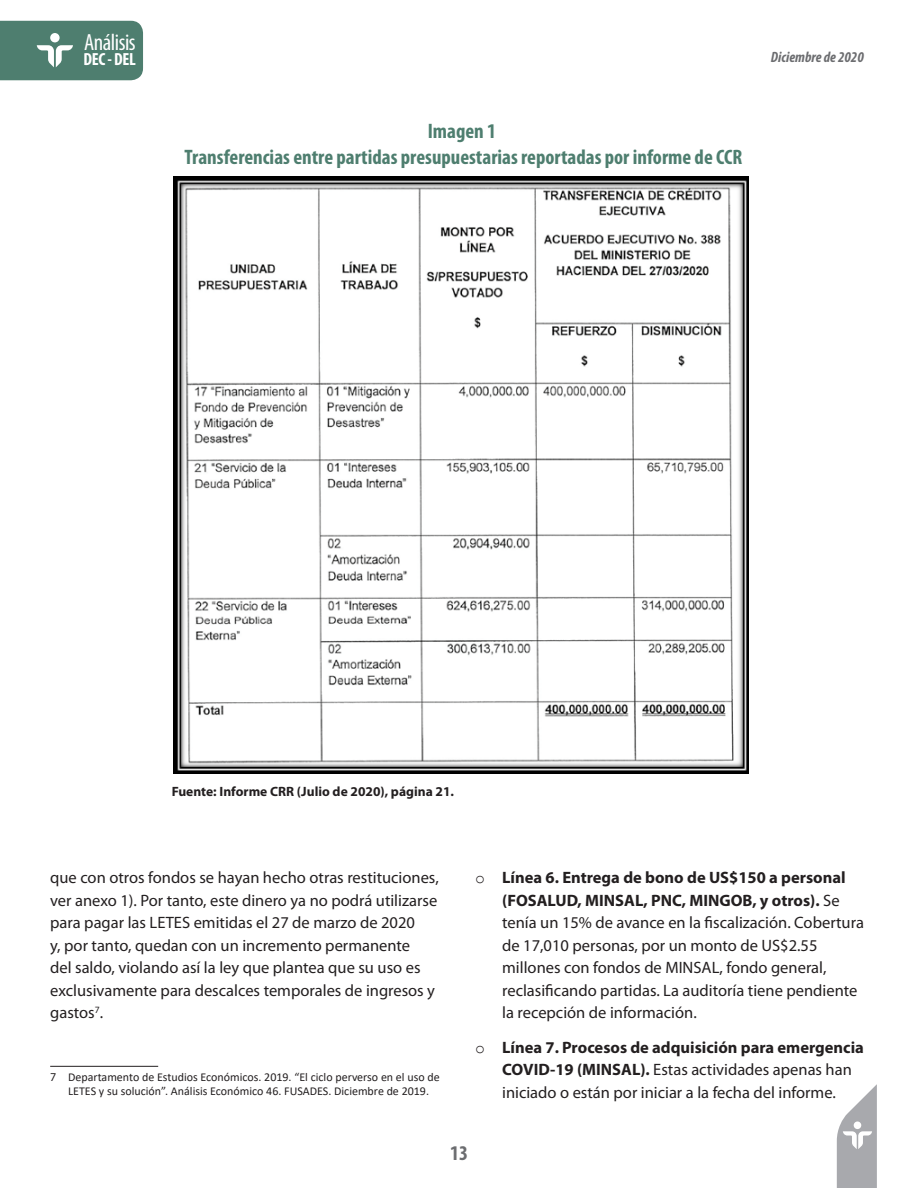
<style>
.page{position:relative;width:918px;height:1188px;background:#fff}
.page>*{position:absolute;margin:0;border:0;box-sizing:border-box;transform-origin:0 0}
.t1{font:condensed 23.4px "Myriad Pro";letter-spacing:-.02em;color:#fff}
.titulo_cuadro-grafic{font:700 condensed 21px/25.5px "Myriad Pro";color:#4e7e6f;text-align:center}
.t2{font:700 condensed 21px "Myriad Pro";color:#6c6d70}
.t3{font:700 condensed 17.55px "Myriad Pro";letter-spacing:-.02em;color:#fff}
.t4{font:16.5px/22.5px "Myriad Pro";color:#231f20}
.t5{font:italic 700 condensed 15px "Myriad Pro";color:#6c6d70}
.t6{font:700 13.5px "Myriad Pro";color:#231f20}
.pie_de_pagina{font:12px/14.4px "Calibri";color:#231f20}
.s1{font-family:"Myriad Pro"}
.s2{font-family:"Courier New"}
.s3{font-weight:700}
</style>
<div class="page">
<svg style="left:837px;top:1084px;width:40px;height:104px"></svg>
<div style="left:0;top:21px;width:143px;height:59px;background:#4e7e6f"></div>
<hr style="left:50px;top:1066px;width:108px;height:1px;background:#231f20">
<img style="left:173px;top:177px;width:575px;height:596px">
<h1 class="t1" style="left:84px;top:28px;width:53px">Análisis</h1>
<p class="t3" style="left:84px;top:48px;width:54px">DEC - DEL</p>
<p class="titulo_cuadro-grafic" style="left:185px;top:118px;width:559px">Imagen 1<br>Transferencias entre partidas presupuestarias reportadas por informe de CCR</p>
<p class="t5" style="left:771px;top:48px;width:94px">Diciembre de 2020</p>
<p class="t6" style="left:172px;top:782px;width:284px">Fuente: Informe CRR (Julio de 2020), página 21.</p>
<p class="t4" style="left:50px;top:866px;width:390px">que con otros fondos se hayan hecho otras restituciones, ver anexo 1). Por tanto, este dinero ya no podrá utilizarse para pagar las LETES emitidas el 27 de marzo de 2020<br>y, por tanto, quedan con un incremento permanente<br>del saldo, violando así la ley que plantea que su uso es exclusivamente para descalces temporales de ingresos y gastos<sup>7</sup>.</p>
<p class="pie_de_pagina" style="left:68px;top:1069px;width:373px;text-indent:-18px"><span class="s1">7</span> Departamento de Estudios Económicos. 2019. “El ciclo perverso en el uso de<br>LETES y su solución”. Análisis Económico 46. FUSADES. Diciembre de 2019.</p>
<p class="t4" style="left:502px;top:866px;width:363px;text-indent:-27px"><span class="s2">o</span> <span class="s3">Línea 6. Entrega de bono de US$150 a personal (FOSALUD, MINSAL, PNC, MINGOB, y otros).</span> Se tenía un 15% de avance en la fiscalización. Cobertura de 17,010 personas, por un monto de US$2.55 millones con fondos de MINSAL, fondo general, reclasificando partidas. La auditoría tiene pendiente la recepción de información.</p>
<p class="t4" style="left:502px;top:1036px;width:363px;text-indent:-27px"><span class="s2">o</span> <span class="s3">Línea 7. Procesos de adquisición para emergencia<br>COVID-19 (MINSAL).</span> Estas actividades apenas han iniciado o están por iniciar a la fecha del informe.</p>
<p class="t2" style="left:450px;top:1140px;width:19px">13</p>
</div>
